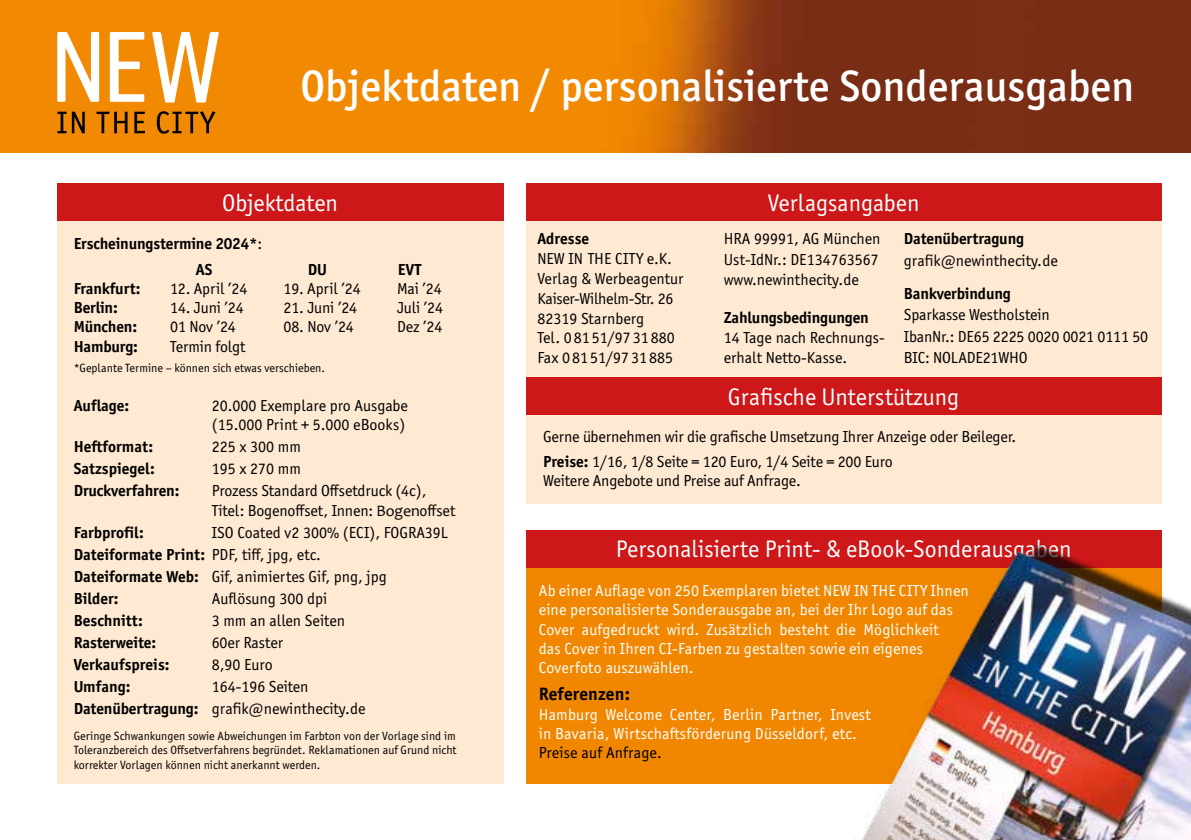
<style>
.page{position:relative;width:1191px;height:840px;background:#fff}
.page>*{position:absolute;margin:0;border:0;box-sizing:border-box;transform-origin:0 0}
.t1{font:500 44px "Officina Sans ITC Pro";color:#fff}
.t2{font:24px "Officina Sans ITC Pro";color:#fff}
.t3{font:700 18px "Officina Sans ITC Pro";letter-spacing:.01em;color:#000}
.t4{font:16px/19.8px "Officina Sans ITC Pro";color:#000}
.t5{font:16px/19.2px "Officina Sans ITC Pro";letter-spacing:.01em;color:#fff}
.t6{font:700 16px/25.6px "Officina Sans ITC Pro";letter-spacing:-.01em;color:#000}
.t7{font:12px/14.4px "Officina Sans ITC Pro";color:#000;text-align:justify}
.s1{font-weight:400}
.s2{font-family:"Candara"}
.s3{font-weight:700}
</style>
<div class="page">
<div style="left:526px;top:550px;width:635px;height:233px;background:#f18700"></div>
<img style="left:0;top:0;width:1191px;height:153px">
<div style="left:526px;top:529px;width:635px;height:38px;background:#cd1719"></div>
<div style="left:57px;top:196px;width:446px;height:586px;background:#fee9d2"></div>
<div style="left:57px;top:183px;width:446px;height:38px;background:#cd1719"></div>
<div style="left:526px;top:214px;width:635px;height:178px;background:#fee9d2"></div>
<div style="left:526px;top:183px;width:635px;height:38px;background:#cd1719"></div>
<img style="left:843px;top:539px;width:348px;height:300px">
<div style="left:526px;top:400px;width:635px;height:103px;background:#fee9d2"></div>
<div style="left:526px;top:377px;width:635px;height:38px;background:#cd1719"></div>
<svg style="left:57px;top:112px;width:28px;height:21px"></svg>
<svg style="left:96px;top:112px;width:31px;height:21px"></svg>
<svg style="left:134px;top:112px;width:11px;height:21px"></svg>
<svg style="left:157px;top:111px;width:58px;height:23px"></svg>
<svg style="left:57px;top:32px;width:42px;height:70px"></svg>
<svg style="left:152px;top:32px;width:67px;height:70px"></svg>
<svg style="left:110px;top:32px;width:34px;height:70px"></svg>
<h1 class="t1" style="left:300px;top:59px;width:835px">Objektdaten / personalisierte Sonderausgaben</h1>
<h2 class="t2" style="left:222px;top:188px;width:117px">Objektdaten</h2>
<p class="t6" style="left:196px;top:230px;width:68px;text-indent:-122px">Erscheinungstermine 2024*<span class="s1">:<br></span>AS</p>
<p class="t6" style="left:308px;top:256px;width:21px">DU</p>
<p class="t6" style="left:398px;top:256px;width:25px">EVT</p>
<p class="t6" style="left:74px;top:275px;width:68px">Frankfurt:</p>
<p class="t4" style="left:170px;top:278px;width:79px">12. April ’24</p>
<p class="t4" style="left:283px;top:278px;width:79px">19. April ’24</p>
<p class="t4" style="left:397px;top:278px;width:46px">Mai ’24</p>
<p class="t6" style="left:74px;top:294px;width:46px">Berlin:</p>
<p class="t4" style="left:170px;top:297px;width:75px">14. Juni ’24</p>
<p class="t4" style="left:283px;top:297px;width:75px">21. Juni ’24</p>
<p class="t4" style="left:397px;top:297px;width:48px">Juli ’24</p>
<p class="t6" style="left:74px;top:314px;width:65px">München:</p>
<p class="t4" style="left:170px;top:317px;width:67px">01 Nov ’24</p>
<p class="t4" style="left:284px;top:317px;width:72px">08. Nov ’24</p>
<p class="t4" style="left:397px;top:317px;width:47px">Dez ’24</p>
<p class="t6" style="left:74px;top:333px;width:66px">Hamburg:</p>
<p class="t4" style="left:170px;top:336px;width:77px">Termin folgt</p>
<p class="t7" style="left:74px;top:360px;width:253px">*Geplante Termine – können sich etwas verschieben.</p>
<p class="t6" style="left:74px;top:392px;width:57px">Auflage:</p>
<p class="t4" style="left:212px;top:395px;width:198px;line-height:19.2px">20.000 Exemplare pro Ausgabe (15.000 Print + 5.000 eBooks)</p>
<p class="t6" style="left:74px;top:433px;width:81px">Heftformat:</p>
<p class="t4" style="left:212px;top:436px;width:91px">225 x 300 mm</p>
<p class="t6" style="left:74px;top:455px;width:83px">Satzspiegel:</p>
<p class="t4" style="left:212px;top:458px;width:91px">195 x 270 mm</p>
<p class="t6" style="left:74px;top:477px;width:107px">Druckverfahren:</p>
<p class="t4" style="left:212px;top:481px;width:245px;line-height:19.2px">Prozess Standard Offsetdruck (4c),<br>Titel: Bogenoffset, Innen: <span class="s2">Bogen</span>offset</p>
<p class="t6" style="left:74px;top:519px;width:71px">Farbprofil:</p>
<p class="t4" style="left:74px;top:521px;width:376px;line-height:22px;text-indent:138px">ISO Coated v2 300% (ECI), FOGRA39L <span class="s3">Dateiformate Print:</span> PDF, tiff, jpg, etc.<br><span class="s3">Dateiformate Web:</span> Gif, animiertes Gif, png, jpg<br><span class="s3">Bilder:</span></p>
<p class="t4" style="left:212px;top:588px;width:117px">Auflösung 300 dpi</p>
<p class="t6" style="left:74px;top:607px;width:71px">Beschnitt:</p>
<p class="t4" style="left:212px;top:610px;width:135px">3 mm an allen Seiten</p>
<p class="t6" style="left:74px;top:629px;width:84px">Rasterweite:</p>
<p class="t4" style="left:212px;top:632px;width:73px">60er Raster</p>
<p class="t6" style="left:74px;top:651px;width:97px">Verkaufspreis:</p>
<p class="t4" style="left:212px;top:654px;width:62px">8,90 Euro</p>
<p class="t6" style="left:74px;top:673px;width:58px">Umfang:</p>
<p class="t4" style="left:74px;top:675px;width:293px;line-height:22px;text-indent:138px">164-196 Seiten<br><span class="s3">Datenübertragung:</span> grafik@newinthecity.de</p>
<p class="t7" style="left:74px;top:728px;width:384px">Geringe Schwankungen sowie Abweichungen im Farbton von der Vorlage sind im Toleranzbereich des Offsetverfahrens begründet. Reklamationen auf Grund nicht korrekter Vorlagen können nicht anerkannt werden.</p>
<p class="t6" style="left:537px;top:226px;width:53px">Adresse</p>
<p class="t4" style="left:537px;top:248px;width:147px">NEW IN THE CITY e.K.<br>Verlag &amp; Werbeagentur<br>Kaiser-Wilhelm-Str. 26<br>82319 Starnberg<br>Tel. 08151/97 31880<br>Fax 08151/97 31885</p>
<h2 class="t2" style="left:767px;top:188px;width:153px">Verlagsangaben</h2>
<p class="t4" style="left:724px;top:228px;width:158px;line-height:20.4px;text-align:justify">HRA 99991, AG München Ust-IdNr.: DE134763567 www.newinthecity.de</p>
<p class="t6" style="left:724px;top:304px;width:146px">Zahlungsbedingungen</p>
<p class="t4" style="left:724px;top:327px;width:161px;line-height:20.4px">14 Tage nach Rechnungs&shy;erhalt Netto-Kasse.</p>
<p class="t6" style="left:904px;top:226px;width:122px">Datenübertragung</p>
<p class="t4" style="left:904px;top:250px;width:155px">grafik@newinthecity.de</p>
<p class="t6" style="left:904px;top:280px;width:109px">Bankverbindung</p>
<p class="t4" style="left:904px;top:304px;width:246px;line-height:21.4px">Sparkasse Westholstein<br>IbanNr.: DE65 2225 0020 0021 0111 50<br>BIC: NOLADE21WHO</p>
<h2 class="t2" style="left:728px;top:382px;width:233px">Grafische Unterstützung</h2>
<p class="t4" style="left:543px;top:423px;width:475px;line-height:25.2px">Gerne übernehmen wir die grafische Umsetzung Ihrer Anzeige oder Beileger.<br><span class="s3">Preise:</span> 1/16, 1/8 Seite = 120 Euro, 1/4 Seite = 200 Euro</p>
<p class="t4" style="left:543px;top:470px;width:259px">Weitere Angebote und Preise auf Anfrage.</p>
<h2 class="t2" style="left:615px;top:535px;width:457px">Personalisierte Print- &amp; eBook-Sonderausgaben</h2>
<p class="t5" style="left:539px;top:580px;width:431px">Ab einer Auflage von 250 Exemplaren bietet NEW IN THE CITY Ihnen eine personalisierte Sonderausgabe an, bei der Ihr Logo auf das Cover aufgedruckt wird. Zusätzlich besteht die Möglichkeit<br>das Cover in Ihren CI-Farben zu gestalten sowie ein eigenes Coverfoto auszuwählen.</p>
<p class="t3" style="left:539px;top:682px;width:93px">Referenzen:</p>
<p class="t5" style="left:539px;top:704px;width:333px">Hamburg Welcome Center, Berlin Partner, Invest in Bavaria, Wirtschaftsförderung Düsseldorf, etc.</p>
<p class="t4" style="left:539px;top:742px;width:125px">Preise auf Anfrage.</p>
</div>
